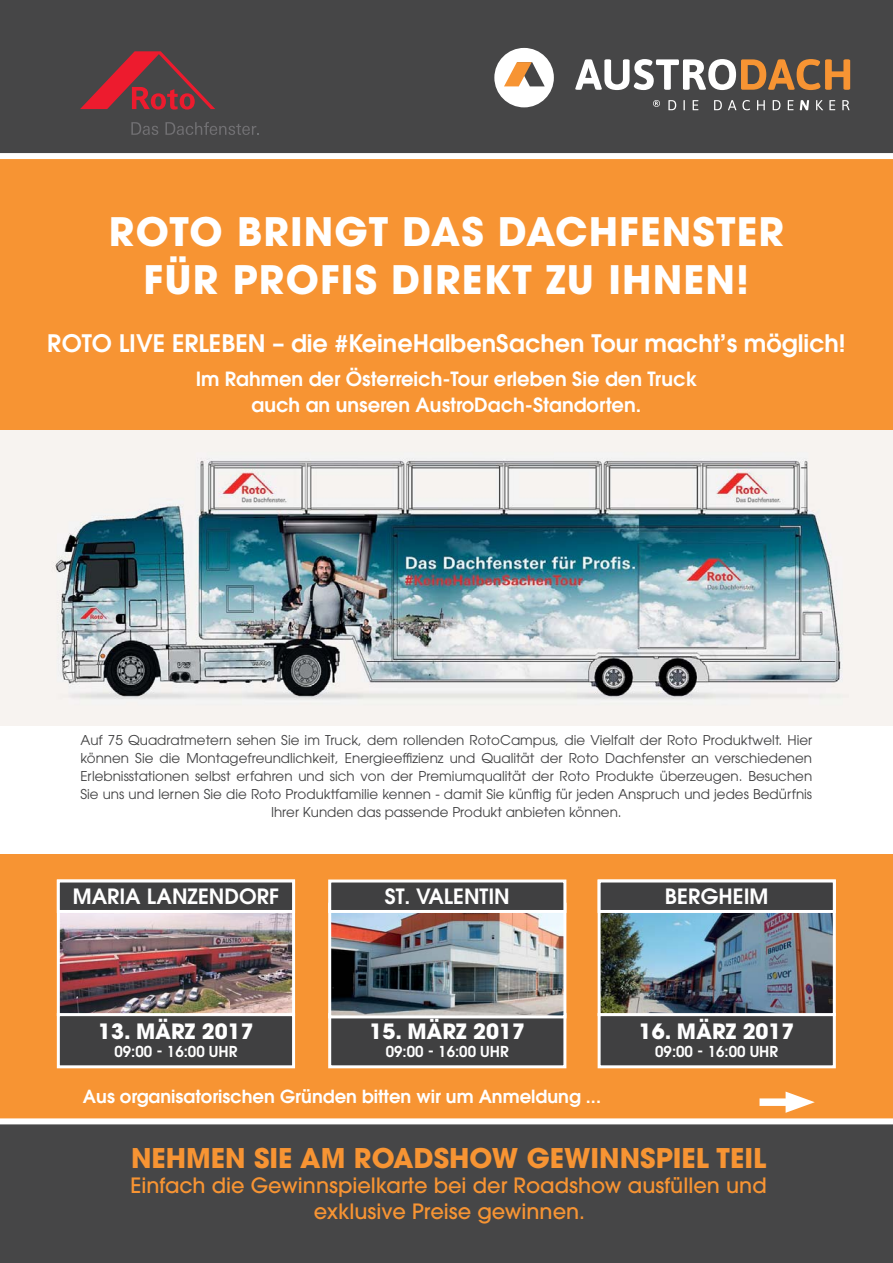
<style>
.page{position:relative;width:893px;height:1263px;background:#fff}
.page>*{position:absolute;margin:0;border:0;box-sizing:border-box;transform-origin:0 0}
.t1{font:700 39px/48px "ITC Avant Garde Std";letter-spacing:.03em;color:#fff;text-align:center}
.t2{font:700 27px "ITC Avant Garde Std";color:#f79433}
.t3{font:600 24px "ITC Avant Garde Std";color:#fff}
.t4{font:500 21px/25.5px "ITC Avant Garde Std";color:#f79433;text-align:center}
.t5{font:600 21px "ITC Avant Garde Std";color:#fff}
.t6{font:700 21px "ITC Avant Garde Std";color:#fff}
.t7{font:600 19.5px/25.5px "ITC Avant Garde Std";color:#fff;text-align:center}
.t8{font:600 18px "ITC Avant Garde Std";color:#fff}
.t9{font:600 15px "ITC Avant Garde Std";color:#fff}
.t10{font:13.5px/18px "ITC Avant Garde Std";color:#404041;text-align:center}
</style>
<div class="page">
<div style="left:0;top:153px;width:893px;height:978px;background:#f79433"></div>
<div style="left:0;top:1124px;width:893px;height:139px;background:#464647"></div>
<div style="left:0;top:0;width:893px;height:156px;background:#464647"></div>
<div style="left:0;top:153px;width:893px;height:6px;background:#fff"></div>
<div style="left:0;top:1118px;width:893px;height:6px;background:#fff"></div>
<div style="left:494px;top:48px;width:60px;height:59px;background:#fff;border-radius:50%"></div>
<svg style="left:504px;top:62px;width:41px;height:24px"></svg>
<svg style="left:575px;top:59px;width:275px;height:31px"></svg>
<svg style="left:668px;top:100px;width:8px;height:10px"></svg>
<svg style="left:683px;top:100px;width:2px;height:10px"></svg>
<svg style="left:693px;top:100px;width:5px;height:10px"></svg>
<svg style="left:714px;top:100px;width:8px;height:10px"></svg>
<svg style="left:728px;top:100px;width:8px;height:10px"></svg>
<svg style="left:742px;top:100px;width:8px;height:10px"></svg>
<svg style="left:757px;top:100px;width:8px;height:10px"></svg>
<svg style="left:773px;top:100px;width:7px;height:10px"></svg>
<svg style="left:788px;top:100px;width:5px;height:10px"></svg>
<svg style="left:800px;top:100px;width:9px;height:10px"></svg>
<svg style="left:816px;top:100px;width:7px;height:10px"></svg>
<svg style="left:829px;top:100px;width:6px;height:10px"></svg>
<svg style="left:842px;top:100px;width:7px;height:10px"></svg>
<svg style="left:653px;top:100px;width:7px;height:7px"></svg>
<div style="left:0;top:430px;width:893px;height:424px;background:#fff"></div>
<img style="left:0;top:430px;width:893px;height:295px">
<svg style="left:80px;top:51px;width:135px;height:59px"></svg>
<svg style="left:131px;top:122px;width:27px;height:13px"></svg>
<svg style="left:165px;top:122px;width:94px;height:13px"></svg>
<div style="left:58px;top:1015px;width:236px;height:52px;background:#404041"></div>
<div style="left:57px;top:1013px;width:238px;height:55px;border:3px solid #fff"></div>
<img style="left:61px;top:913px;width:230px;height:99px">
<div style="left:57px;top:880px;width:238px;height:136px;border:3px solid #fff"></div>
<div style="left:58px;top:881px;width:236px;height:30px;background:#404041"></div>
<div style="left:57px;top:880px;width:238px;height:33px;border:3px solid #fff"></div>
<div style="left:330px;top:1015px;width:235px;height:52px;background:#404041"></div>
<div style="left:328px;top:1013px;width:238px;height:55px;border:3px solid #fff"></div>
<img style="left:332px;top:913px;width:230px;height:101px">
<div style="left:328px;top:903px;width:238px;height:115px;border:3px solid #fff"></div>
<div style="left:330px;top:881px;width:235px;height:30px;background:#404041"></div>
<div style="left:328px;top:880px;width:238px;height:33px;border:3px solid #fff"></div>
<div style="left:599px;top:1015px;width:235px;height:52px;background:#404041"></div>
<div style="left:598px;top:1013px;width:238px;height:55px;border:3px solid #fff"></div>
<img style="left:602px;top:913px;width:230px;height:99px">
<div style="left:598px;top:880px;width:238px;height:136px;border:3px solid #fff"></div>
<div style="left:599px;top:881px;width:235px;height:30px;background:#404041"></div>
<div style="left:598px;top:880px;width:238px;height:33px;border:3px solid #fff"></div>
<div style="left:759px;top:1098px;width:39px;height:8px;background:#fff"></div>
<svg style="left:785px;top:1092px;width:30px;height:21px"></svg>
<h1 class="t1" style="left:109px;top:211px;width:677px">ROTO BRINGT DAS DACHFENSTER<br>FÜR PROFIS DIREKT ZU IHNEN!</h1>
<h3 class="t3" style="left:47px;top:333px;width:800px">ROTO LIVE ERLEBEN – die #KeineHalbenSachen Tour macht’s möglich!</h3>
<h3 class="t7" style="left:196px;top:368px;width:503px">Im Rahmen der Österreich-Tour erleben Sie den Truck auch an unseren AustroDach-Standorten.</h3>
<p class="t10" style="left:80px;top:732px;width:733px">Auf 75 Quadratmetern sehen Sie im Truck, dem rollenden RotoCampus, die Vielfalt der Roto Produktwelt. Hier können Sie die Montagefreundlichkeit, Energieeffizienz und Qualität der Roto Dachfenster an verschiedenen Erlebnisstationen selbst erfahren und sich von der Premiumqualität der Roto Produkte überzeugen. Besuchen Sie uns und lernen Sie die Roto Produktfamilie kennen - damit Sie künftig für jeden Anspruch und jedes Bedürfnis Ihrer Kunden das passende Produkt anbieten können.</p>
<h3 class="t5" style="left:73px;top:888px;width:208px">MARIA LANZENDORF</h3>
<h3 class="t5" style="left:385px;top:888px;width:127px">ST. VALENTIN</h3>
<h3 class="t5" style="left:665px;top:888px;width:105px">BERGHEIM</h3>
<h3 class="t6" style="left:98px;top:1023px;width:157px">13. MÄRZ 2017</h3>
<p class="t9" style="left:114px;top:1046px;width:124px">09:00 - 16:00 UHR</p>
<h3 class="t6" style="left:369px;top:1023px;width:157px">15. MÄRZ 2017</h3>
<p class="t9" style="left:386px;top:1046px;width:124px">09:00 - 16:00 UHR</p>
<h3 class="t8" style="left:83px;top:1089px;width:520px">Aus organisatorischen Gründen bitten wir um Anmeldung ...</h3>
<h3 class="t6" style="left:639px;top:1023px;width:157px">16. MÄRZ 2017</h3>
<p class="t9" style="left:655px;top:1046px;width:124px">09:00 - 16:00 UHR</p>
<h2 class="t2" style="left:131px;top:1147px;width:636px">NEHMEN SIE AM ROADSHOW GEWINNSPIEL TEIL</h2>
<h3 class="t4" style="left:131px;top:1174px;width:638px">Einfach die Gewinnspielkarte bei der Roadshow ausfüllen und exklusive Preise gewinnen.</h3>
</div>
